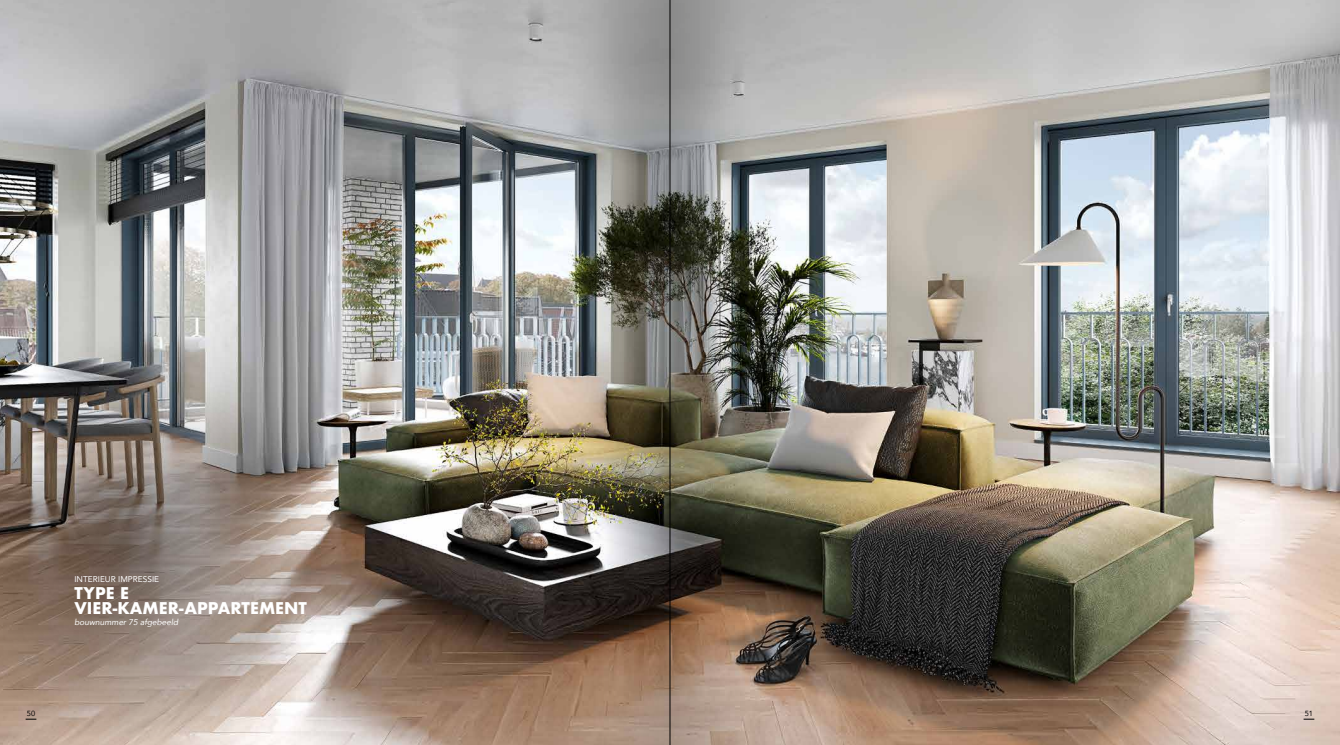
<style>
.page{position:relative;width:1340px;height:745px;background:#fff}
.page>*{position:absolute;margin:0;border:0;box-sizing:border-box;transform-origin:0 0}
.t1{font:700 15.75px/14.9px "Futura";color:#fff}
.t2{font:italic 8.31px "Avenir";color:#fff}
.t3{font:8.31px "Avenir";color:#fff}
.t4{font:7.44px "Avenir";color:#000}
</style>
<div class="page">
<img style="left:0;top:0;width:1339px;height:744px">
<svg style="left:0;top:372px;width:322px;height:372px;background:#998d84"></svg>
<img style="left:595px;top:0;width:149px;height:744px">
<hr style="left:670px;top:0;width:1px;height:744px;background:#000">
<p class="t3" style="left:74px;top:572px;width:86px">INTERIEUR IMPRESSIE</p>
<p class="t1" style="left:74px;top:585px;width:234px">TYPE E<br>VIER-KAMER-APPARTEMENT</p>
<p class="t2" style="left:74px;top:616px;width:105px">bouwnummer 75 afgebeeld</p>
<p class="t4" style="left:27px;top:707px;width:10px">50</p>
<p class="t4" style="left:1304px;top:707px;width:10px">51</p>
</div>
